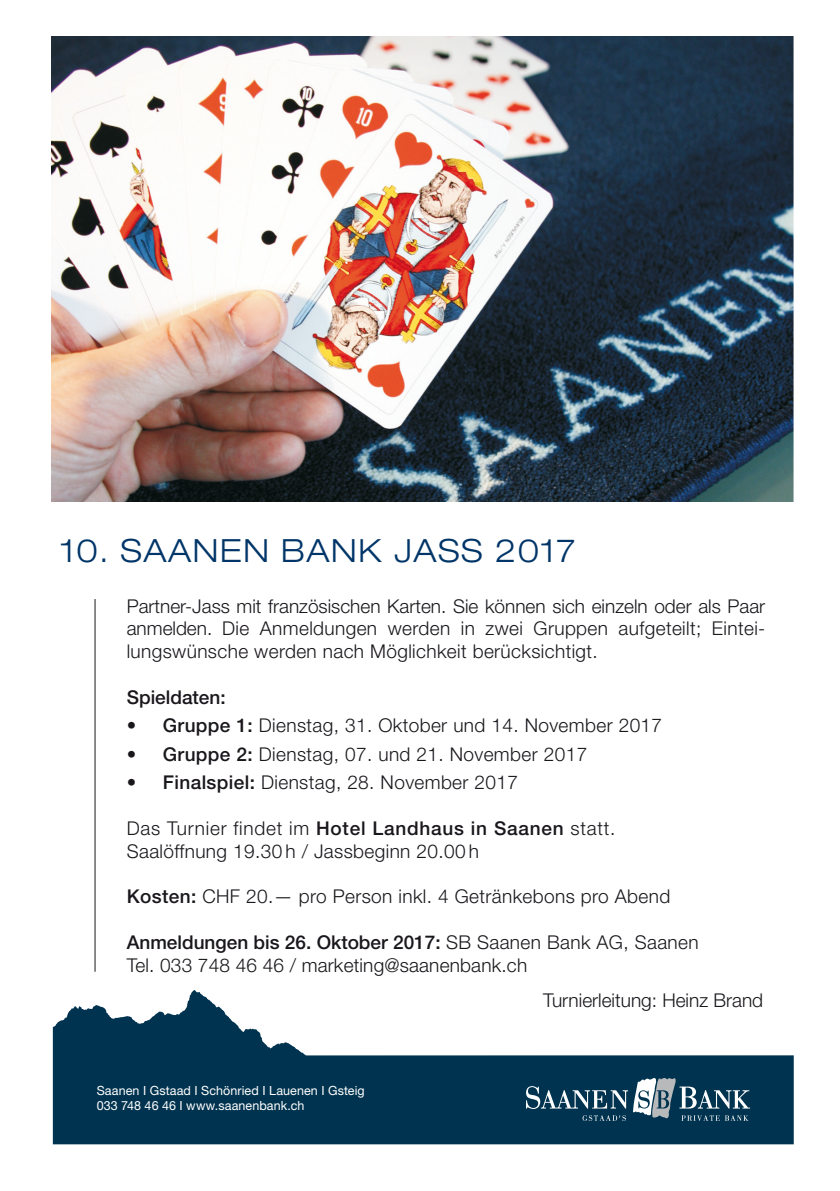
<style>
.page{position:relative;width:840px;height:1191px;background:#fff}
.page>*{position:absolute;margin:0;border:0;box-sizing:border-box;transform-origin:0 0}
.t1{font:300 expanded 32px "Helvetica Neue LT Std";letter-spacing:.05em;color:#003568}
.t2{font:300 19px/22.8px "Helvetica Neue LT Std";letter-spacing:.02em;color:#1a171c}
.t3{font:300 19px "Helvetica Neue LT Std";color:#1a171c}
.t4{font:500 19px "Helvetica Neue LT Std";color:#1a171c}
.t5{font:12.6px/15.2px "Helvetica Neue LT Pro";letter-spacing:.01em;color:#fff}
.s1{font-weight:500}
</style>
<div class="page">
<img style="left:52px;top:37px;width:740px;height:464px">
<hr style="left:94px;top:599px;width:1px;height:372px;background:#1a171c">
<svg style="left:53px;top:990px;width:740px;height:154px;fill:#00334f"></svg>
<svg style="left:525px;top:1077px;width:224px;height:44px;background:#385f74"></svg>
<h1 class="t1" style="left:60px;top:531px;width:516px">10. SAANEN BANK JASS 2017</h1>
<p class="t2" style="left:127px;top:594px;width:639px;text-align:justify">Partner-Jass mit französischen Karten. Sie können sich einzeln oder als Paar anmelden. Die Anmeldungen werden in zwei Gruppen aufgeteilt; Eintei&shy;lungswünsche werden nach Möglichkeit berücksichtigt.</p>
<p class="t4" style="left:127px;top:685px;width:100px">Spieldaten:</p>
<p class="t2" style="left:127px;top:713px;width:536px"><span class="s1">• Gruppe 1:</span> Dienstag, 31. Oktober und 14. November 2017</p>
<p class="t2" style="left:127px;top:742px;width:461px"><span class="s1">• Gruppe 2:</span> Dienstag, 07. und 21. November 2017</p>
<p class="t2" style="left:127px;top:770px;width:392px"><span class="s1">• Finalspiel:</span> Dienstag, 28. November 2017</p>
<p class="t2" style="left:127px;top:816px;width:490px">Das Turnier findet im <span class="s1">Hotel Landhaus in Saanen</span> statt.<br>Saalöffnung 19.30 h / Jassbeginn 20.00 h</p>
<p class="t2" style="left:127px;top:884px;width:544px"><span class="s1">Kosten:</span> CHF 20.— pro Person inkl. 4 Getränkebons pro Abend</p>
<p class="t2" style="left:127px;top:930px;width:573px"><span class="s1">Anmeldungen bis 26. Oktober 2017:</span> SB Saanen Bank AG, Saanen<br>Tel. 033 748 46 46 / marketing@saanenbank.ch</p>
<p class="t5" style="left:97px;top:1082px;width:269px">Saanen I Gstaad I Schönried I Lauenen I Gsteig<br>033 748 46 46 I www.saanenbank.ch</p>
<p class="t3" style="left:543px;top:988px;width:221px">Turnierleitung: Heinz Brand</p>
</div>
